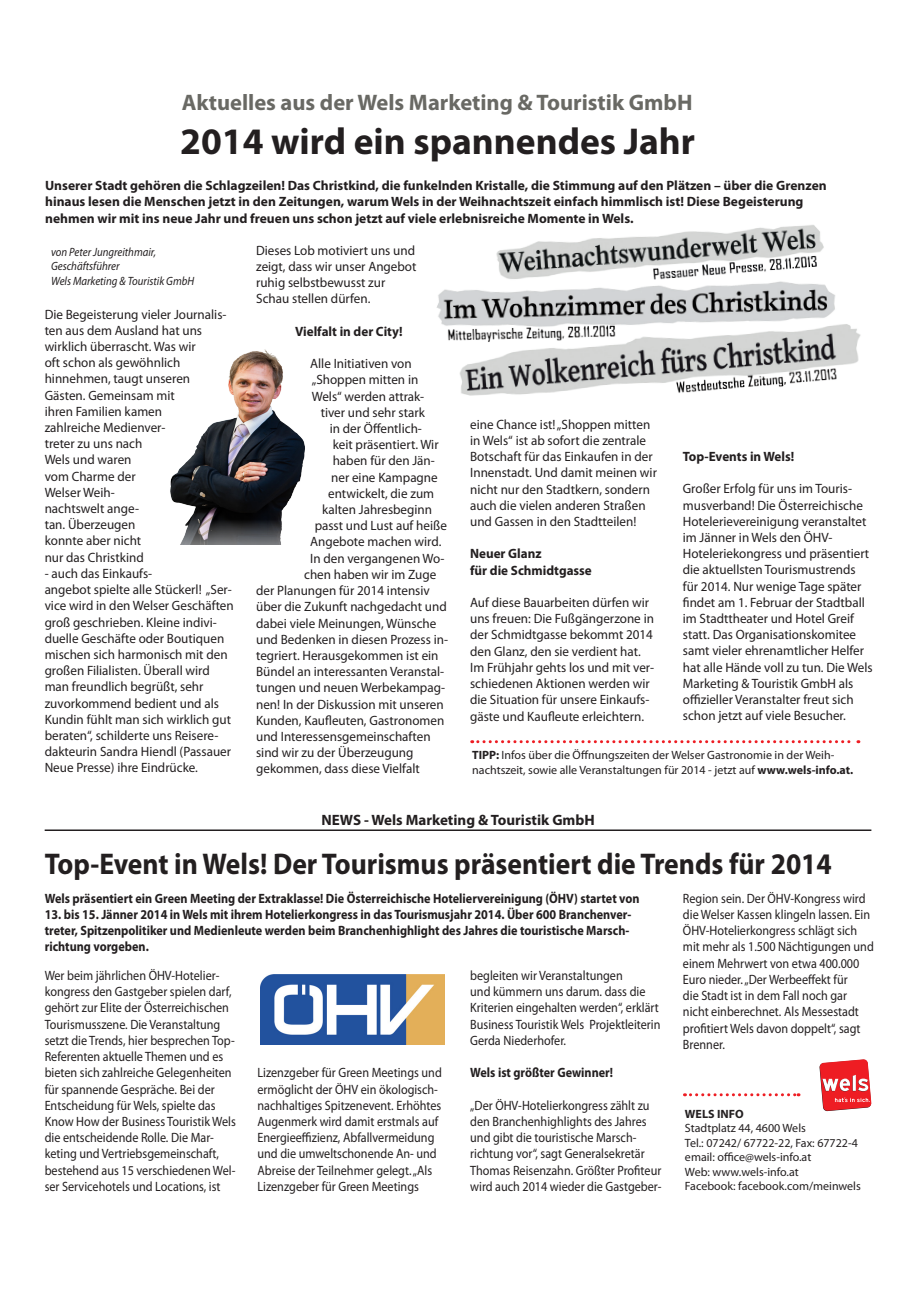
<style>
.page{position:relative;width:919px;height:1289px;background:#fff}
.page>*{position:absolute;margin:0;border:0;box-sizing:border-box;transform-origin:0 0}
.t1{font:700 37.5px "Myriad Pro";color:#231f20}
.t2{font:700 30px "Myriad Pro";color:#231f20;scale:.92 1}
.t3{font:700 22.5px "Myriad Pro";color:#696964}
.t4{font:700 15px "Myriad Pro";color:#231f20}
.t5{font:13.5px/16.2px "Myriad Pro";color:#231f20}
.t6{font:13.5px/16.2px "Myriad Pro";color:#231f20;scale:.9 1}
.t7{font:700 13.5px/16.2px "Myriad Pro";color:#231f20}
.t8{font:700 13.5px/16.2px "Myriad Pro";color:#231f20;scale:.9 1}
.t9{font:12px/14.4px "Myriad Pro";color:#231f20}
.t10{font:italic 12px/14.4px "Myriad Pro";color:#231f20;scale:.9 1}
.t11{font:700 12px "Myriad Pro";color:#231f20}
.s1{font-weight:700}
</style>
<div class="page">
<svg style="left:819px;top:1059px;width:52px;height:52px"></svg>
<img style="left:170px;top:349px;width:135px;height:195px">
<hr style="left:45px;top:829px;width:826px;height:2px;background:#231f20">
<svg style="left:684px;top:1093px;width:115px;height:3px"></svg>
<img style="left:436px;top:225px;width:425px;height:171px">
<img style="left:260px;top:974px;width:184px;height:70px">
<svg style="left:471px;top:740px;width:387px;height:3px"></svg>
<h3 class="t3" style="left:182px;top:88px;width:512px">Aktuelles aus der Wels Marketing &amp; Touristik GmbH</h3>
<h1 class="t1" style="left:180px;top:116px;width:516px">2014 wird ein spannendes Jahr</h1>
<p class="t7" style="left:45px;top:177px;width:783px">Unserer Stadt gehören die Schlagzeilen! Das Christkind, die funkelnden Kristalle, die Stimmung auf den Plätzen – über die Grenzen hinaus lesen die Menschen jetzt in den Zeitungen, warum Wels in der Weihnachtszeit einfach himmlisch ist! Diese Begeisterung nehmen wir mit ins neue Jahr und freuen uns schon jetzt auf viele erlebnisreiche Momente in Wels.</p>
<p class="t10" style="left:51px;top:244px;width:161px">von Peter Jungreithmair,<br>Geschäftsführer<br>Wels Marketing &amp; Touristik GmbH</p>
<p class="t5" style="left:45px;top:306px;width:183px">Die Begeisterung vieler Journalis&shy;ten aus dem Ausland hat uns wirklich überrascht. Was wir<br>oft schon als gewöhnlich hinnehmen, taugt unseren<br>Gästen. Gemeinsam mit<br>ihren Familien kamen<br>zahlreiche Medienver-<br>treter zu uns nach<br>Wels und waren<br>vom Charme der<br>Welser Weih-<br>nachtswelt ange-<br>tan. Überzeugen<br>konnte aber nicht<br>nur das Christkind</p>
<p class="t5" style="left:45px;top:565px;width:191px">- auch das Einkaufs-<br>angebot spielte alle Stückerl! „Ser&shy;vice wird in den Welser Geschäften groß geschrieben. Kleine indivi&shy;duelle Geschäfte oder Boutiquen mischen sich harmonisch mit den großen Filialisten. Überall wird man freundlich begrüßt, sehr zuvorkommend bedient und als<br>Kundin fühlt man sich wirklich gut beraten“, schilderte uns Reisere&shy;dakteurin Sandra Hiendl (Passauer<br>Neue Presse) ihre Eindrücke.</p>
<p class="t5" style="left:256px;top:242px;width:162px">Dieses Lob motiviert uns und zeigt, dass wir unser Angebot ruhig selbstbewusst zur<br>Schau stellen dürfen.</p>
<p class="t7" style="left:295px;top:323px;width:109px">Vielfalt in der City!</p>
<p class="t5" style="left:310px;top:355px;width:103px">Alle Initiativen von</p>
<p class="t5" style="left:311px;top:371px;width:108px">„Shoppen mitten in</p>
<p class="t5" style="left:311px;top:388px;width:114px">Wels“ werden attrak-</p>
<p class="t5" style="left:320px;top:404px;width:106px">tiver und sehr stark</p>
<p class="t5" style="left:329px;top:420px;width:94px">in der Öffentlich-</p>
<p class="t5" style="left:332px;top:436px;width:107px">keit präsentiert. Wir</p>
<p class="t5" style="left:332px;top:452px;width:104px">haben für den Jän-</p>
<p class="t5" style="left:331px;top:469px;width:108px">ner eine Kampagne</p>
<p class="t5" style="left:328px;top:485px;width:107px">entwickelt, die zum</p>
<p class="t5" style="left:322px;top:501px;width:111px">kalten Jahresbeginn</p>
<p class="t5" style="left:314px;top:517px;width:134px">passt und Lust auf heiße</p>
<p class="t5" style="left:310px;top:533px;width:133px">Angebote machen wird.</p>
<p class="t5" style="left:310px;top:550px;width:136px">In den vergangenen Wo-</p>
<p class="t5" style="left:304px;top:566px;width:134px">chen haben wir im Zuge</p>
<p class="t5" style="left:256px;top:582px;width:175px">der Planungen für 2014 intensiv</p>
<p class="t5" style="left:256px;top:598px;width:192px">über die Zukunft nachgedacht und</p>
<p class="t5" style="left:256px;top:614px;width:182px">dabei viele Meinungen, Wünsche</p>
<p class="t5" style="left:256px;top:631px;width:193px">und Bedenken in diesen Prozess in-</p>
<p class="t5" style="left:256px;top:647px;width:184px">tegriert. Herausgekommen ist ein</p>
<p class="t5" style="left:256px;top:663px;width:190px">Bündel an interessanten Veranstal-</p>
<p class="t5" style="left:256px;top:679px;width:190px">tungen und neuen Werbekampag-</p>
<p class="t5" style="left:256px;top:695px;width:189px">nen! In der Diskussion mit unseren</p>
<p class="t5" style="left:256px;top:712px;width:190px">Kunden, Kaufleuten, Gastronomen</p>
<p class="t5" style="left:256px;top:728px;width:176px">und Interessensgemeinschaften</p>
<p class="t5" style="left:256px;top:744px;width:159px">sind wir zu der Überzeugung</p>
<p class="t5" style="left:256px;top:760px;width:165px">gekommen, dass diese Vielfalt</p>
<p class="t5" style="left:470px;top:416px;width:188px">eine Chance ist! „Shoppen mitten in Wels“ ist ab sofort die zentrale<br>Botschaft für das Einkaufen in der<br>Innenstadt. Und damit meinen wir nicht nur den Stadtkern, sondern auch die vielen anderen Straßen und Gassen in den Stadtteilen!</p>
<p class="t7" style="left:470px;top:545px;width:123px">Neuer Glanz<br>für die Schmidtgasse</p>
<p class="t5" style="left:470px;top:594px;width:185px">Auf diese Bauarbeiten dürfen wir uns freuen: Die Fußgängerzone in der Schmidtgasse bekommt 2014 den Glanz, den sie verdient hat.<br>Im Frühjahr gehts los und mit ver&shy;schiedenen Aktionen werden wir die Situation für unsere Einkaufs&shy;gäste und Kaufleute erleichtern.</p>
<p class="t7" style="left:682px;top:448px;width:113px">Top-Events in Wels!</p>
<p class="t5" style="left:682px;top:480px;width:191px">Großer Erfolg für uns im Touris&shy;musverband! Die Österreichische Hotelerievereinigung veranstaltet im Jänner in Wels den ÖHV-Hoteleriekongress und präsentiert die aktuellsten Tourismustrends für 2014. Nur wenige Tage später findet am 1. Februar der Stadtball im Stadttheater und Hotel Greif statt. Das Organisationskomitee samt vieler ehrenamtlicher Helfer hat alle Hände voll zu tun. Die Wels Marketing &amp; Touristik GmbH als offizieller Veranstalter freut sich schon jetzt auf viele Besucher.</p>
<p class="t9" style="left:472px;top:747px;width:382px"><span class="s1">TIPP:</span> Infos über die Öffnungszeiten der Welser Gastronomie in der Weih&shy;nachtszeit, sowie alle Veranstaltungen für 2014 - jetzt auf <span class="s1">www.wels-info.at.</span></p>
<p class="t4" style="left:321px;top:810px;width:275px">NEWS - Wels Marketing &amp; Touristik GmbH</p>
<h2 class="t2" style="left:45px;top:844px;width:857px">Top-Event in Wels! Der Tourismus präsentiert die Trends für 2014</h2>
<p class="t8" style="left:45px;top:889px;width:662px">Wels präsentiert ein Green Meeting der Extraklasse! Die Österreichische Hoteliervereinigung (ÖHV) startet von</p>
<p class="t8" style="left:45px;top:905px;width:653px">13. bis 15. Jänner 2014 in Wels mit ihrem Hotelierkongress in das Tourismusjahr 2014. Über 600 Branchenver&shy;treter, Spitzenpolitiker und Medienleute werden beim Branchenhighlight des Jahres die touristische Marsch&shy;richtung vorgeben.</p>
<p class="t6" style="left:45px;top:967px;width:214px">Wer beim jährlichen ÖHV-Hotelier&shy;kongress den Gastgeber spielen darf, gehört zur Elite der Österreichischen Tourismusszene. Die Veranstaltung setzt die Trends, hier besprechen Top-Referenten aktuelle Themen und es bieten sich zahlreiche Gelegenheiten für spannende Gespräche. Bei der Entscheidung für Wels, spielte das Know How der Business Touristik Wels die entscheidende Rolle. Die Mar&shy;keting und Vertriebsgemeinschaft, bestehend aus 15 verschiedenen Wel&shy;ser Servicehotels und Locations, ist</p>
<p class="t6" style="left:257px;top:1064px;width:206px">Lizenzgeber für Green Meetings und ermöglicht der ÖHV ein ökologisch&shy;nachhaltiges Spitzenevent. Erhöhtes Augenmerk wird damit erstmals auf Energieeffizienz, Abfallvermeidung und die umweltschonende An- und Abreise der Teilnehmer gelegt. „Als Lizenzgeber für Green Meetings</p>
<p class="t6" style="left:470px;top:967px;width:213px">begleiten wir Veranstaltungen<br>und kümmern uns darum. dass die Kriterien eingehalten werden“, erklärt Business Touristik Wels Projektleiterin Gerda Niederhofer.</p>
<p class="t8" style="left:470px;top:1064px;width:160px">Wels ist größter Gewinner!</p>
<p class="t6" style="left:470px;top:1096px;width:214px">„Der ÖHV-Hotelierkongress zählt zu den Branchenhighlights des Jahres und gibt die touristische Marsch&shy;richtung vor“, sagt Generalsekretär Thomas Reisenzahn. Größter Profiteur wird auch 2014 wieder die Gastgeber-</p>
<p class="t6" style="left:683px;top:890px;width:213px">Region sein. Der ÖHV-Kongress wird die Welser Kassen klingeln lassen. Ein<br>ÖHV-Hotelierkongress schlägt sich mit mehr als 1.500 Nächtigungen und einem Mehrwert von etwa 400.000<br>Euro nieder. „Der Werbeeffekt für<br>die Stadt ist in dem Fall noch gar nicht einberechnet. Als Messestadt profitiert Wels davon doppelt“, sagt<br>Brenner.</p>
<p class="t11" style="left:685px;top:1106px;width:60px">WELS INFO</p>
<p class="t9" style="left:685px;top:1120px;width:177px">Stadtplatz 44, 4600 Wels<br>Tel.: 07242/ 67722-22, Fax: 67722-4 email: office@wels-info.at<br>Web: www.wels-info.at<br>Facebook: facebook.com/meinwels</p>
</div>
